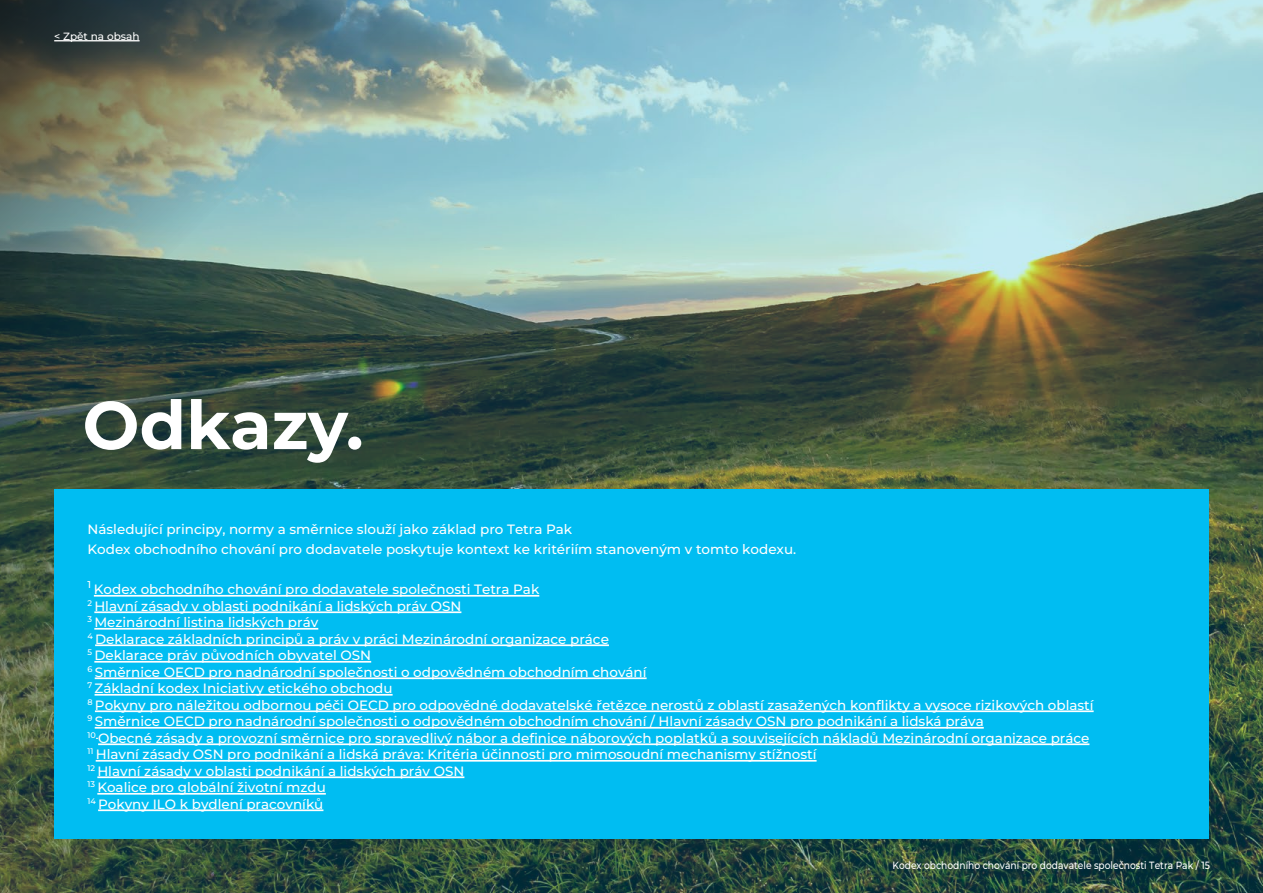
<style>
.page{position:relative;width:1263px;height:893px;background:#fff}
.page>*{position:absolute;margin:0;border:0;box-sizing:border-box;transform-origin:0 0}
.t1{font:700 67.5px "Montserrat";color:#fff}
.t2{font:100 13.5px/16.5px "Montserrat";color:#fff}
.t3{font:100 10.5px "Montserrat";color:#fff;scale:.87 1}
.t4{font:100 10.5px "Montserrat";color:#fff}
.t5{font:100 9.9px "Montserrat";color:#fff}
</style>
<div class="page">
<img style="left:0;top:0;width:1263px;height:893px">
<img style="left:0;top:0;width:505px;height:469px">
<hr style="left:54px;top:40px;width:86px;height:1px;background:#fff">
<div style="left:54px;top:489px;width:1155px;height:350px;background:#00bdf2"></div>
<hr style="left:94px;top:595px;width:445px;height:2px;background:#fff">
<hr style="left:94px;top:611px;width:367px;height:2px;background:#fff">
<hr style="left:94px;top:628px;width:224px;height:2px;background:#fff">
<hr style="left:95px;top:644px;width:514px;height:2px;background:#fff">
<hr style="left:94px;top:661px;width:277px;height:2px;background:#fff">
<hr style="left:95px;top:677px;width:552px;height:2px;background:#fff">
<hr style="left:95px;top:694px;width:298px;height:2px;background:#fff">
<hr style="left:95px;top:710px;width:999px;height:2px;background:#fff">
<hr style="left:95px;top:727px;width:889px;height:2px;background:#fff">
<hr style="left:98px;top:743px;width:991px;height:2px;background:#fff">
<hr style="left:96px;top:760px;width:721px;height:2px;background:#fff">
<hr style="left:97px;top:776px;width:367px;height:2px;background:#fff">
<hr style="left:97px;top:793px;width:229px;height:2px;background:#fff">
<hr style="left:98px;top:809px;width:225px;height:2px;background:#fff">
<p class="t4" style="left:54px;top:29px;width:87px">&lt; Zpět na obsah</p>
<h1 class="t1" style="left:82px;top:376px;width:283px">Odkazy.</h1>
<p class="t2" style="left:88px;top:519px;width:710px;line-height:19.5px">Následující principy, normy a směrnice slouží jako základ pro Tetra Pak<br>Kodex obchodního chování pro dodavatele poskytuje kontext ke kritériím stanoveným v tomto kodexu.</p>
<p class="t5" style="left:88px;top:578px;width:5px">1</p>
<p class="t2" style="left:88px;top:581px;width:1008px;text-indent:6px">Kodex obchodního chování pro dodavatele společnosti Tetra Pak<br><sup>2</sup> Hlavní zásady v oblasti podnikání a lidských práv OSN<br><sup>3</sup> Mezinárodní listina lidských práv<br><sup>4</sup> Deklarace základních principů a práv v práci Mezinárodní organizace práce<br><sup>5</sup> Deklarace práv původních obyvatel OSN<br><sup>6</sup> Směrnice OECD pro nadnárodní společnosti o odpovědném obchodním chování<br><sup>7</sup> Základní kodex Iniciativy etického obchodu<br><sup>8</sup> Pokyny pro náležitou odbornou péči OECD pro odpovědné dodavatelské řetězce nerostů z oblastí zasažených konflikty a vysoce rizikových oblastí <sup>9</sup> Směrnice OECD pro nadnárodní společnosti o odpovědném obchodním chování / Hlavní zásady OSN pro podnikání a lidská práva<br><sup>10</sup> Obecné zásady a provozní směrnice pro spravedlivý nábor a definice náborových poplatků a souvisejících nákladů Mezinárodní organizace práce <sup>11</sup> Hlavní zásady OSN pro podnikání a lidská práva: Kritéria účinnosti pro mimosoudní mechanismy stížností<br><sup>12</sup> Hlavní zásady v oblasti podnikání a lidských práv OSN<br><sup>13</sup> Koalice pro globální životní mzdu<br><sup>14</sup> Pokyny ILO k bydlení pracovníků</p>
<p class="t3" style="left:892px;top:858px;width:367px">Kodex obchodního chování pro dodavatele společnosti Tetra Pak / 15</p>
</div>
